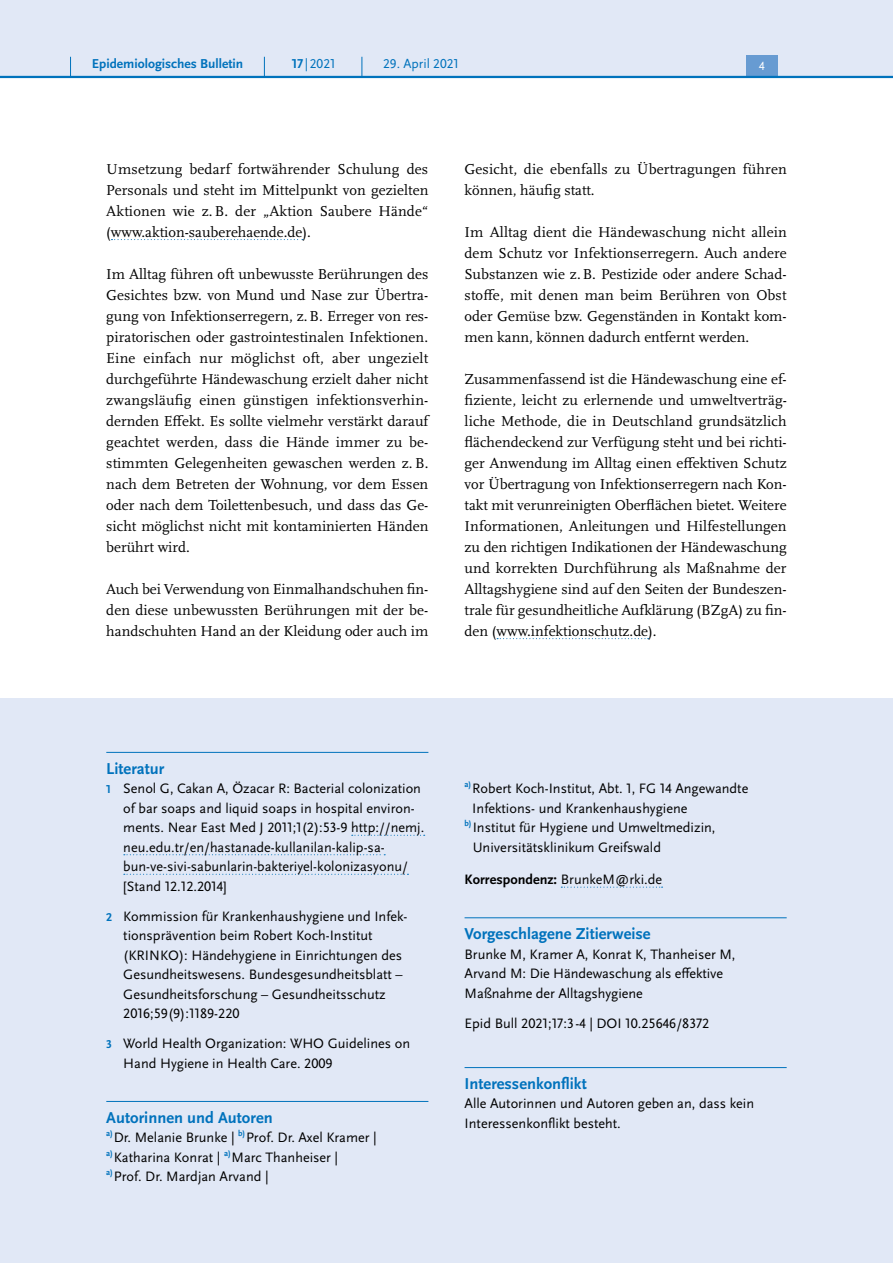
<style>
.page{position:relative;width:893px;height:1263px;background:#fff}
.page>*{position:absolute;margin:0;border:0;box-sizing:border-box;transform-origin:0 0}
.H4_-_Anhang_allerers{font:700 16.5px "Scala Sans Pro";color:#0072bc}
.P_-_Fließtext{font:15px/21px "Scala Pro";color:#000;text-align:justify}
.P_-_Anhang{font:14.25px/19.5px "Scala Sans Pro";color:#000}
.P_-_Anhang-2{font:700 14.25px "Scala Sans Pro";color:#000}
.t1{font:700 13.5px "Scala Sans Pro";color:#0072bc}
.t2{font:13.5px "Scala Sans Pro";color:#0072bc}
.t3{font:12.45px "Scala Sans Pro";color:#fff}
.s1{font-weight:700}
.s2{font-weight:700;font-size:12px;color:#0072bc}
.s3{font-weight:400}
</style>
<div class="page">
<svg style="left:111px;top:239px;width:192px;height:1px"></svg>
<svg style="left:497px;top:638px;width:152px;height:1px"></svg>
<div style="left:0;top:699px;width:893px;height:564px;background:#e1e8f6"></div>
<hr style="left:106px;top:752px;width:322px;height:1px;background:#0072bc">
<svg style="left:352px;top:835px;width:73px;height:1px"></svg>
<svg style="left:124px;top:854px;width:261px;height:1px"></svg>
<svg style="left:124px;top:874px;width:284px;height:1px"></svg>
<hr style="left:106px;top:1101px;width:322px;height:1px;background:#0072bc">
<svg style="left:561px;top:887px;width:102px;height:1px"></svg>
<hr style="left:465px;top:917px;width:322px;height:1px;background:#0072bc">
<hr style="left:465px;top:1067px;width:322px;height:1px;background:#0072bc">
<div style="left:0;top:0;width:893px;height:77px;background:#e1e8f6"></div>
<div style="left:746px;top:55px;width:32px;height:21px;background:#679bd2"></div>
<hr style="left:0;top:76px;width:893px;height:2px;background:#0072bc">
<svg style="left:70px;top:57px;width:1px;height:19px"></svg>
<svg style="left:264px;top:57px;width:1px;height:19px"></svg>
<svg style="left:362px;top:57px;width:1px;height:19px"></svg>
<p class="t1" style="left:92px;top:55px;width:153px">Epidemiologisches Bulletin</p>
<p class="t2" style="left:292px;top:55px;width:45px"><span class="s1">17</span> | 2021</p>
<p class="t2" style="left:383px;top:55px;width:77px">29. April 2021</p>
<p class="t3" style="left:759px;top:59px;width:7px">4</p>
<p class="P_-_Fließtext" style="left:106px;top:158px;width:324px">Umsetzung bedarf fortwährender Schulung des Personals und steht im Mittelpunkt von gezielten Aktionen wie z.B. der „Aktion Saubere Hände“ (www.aktion-sauberehaende.de).</p>
<p class="P_-_Fließtext" style="left:106px;top:263px;width:324px">Im Alltag führen oft unbewusste Berührungen des Gesichtes bzw. von Mund und Nase zur Übertra&shy;gung von Infektionserregern, z.B. Erreger von res&shy;piratorischen oder gastrointestinalen Infektionen.<br>Eine einfach nur möglichst oft, aber ungezielt durchgeführte Händewaschung erzielt daher nicht zwangsläufig einen günstigen infektionsverhin&shy;dernden Effekt. Es sollte vielmehr verstärkt darauf geachtet werden, dass die Hände immer zu be&shy;stimmten Gelegenheiten gewaschen werden z.B. nach dem Betreten der Wohnung, vor dem Essen oder nach dem Toilettenbesuch, und dass das Ge&shy;sicht möglichst nicht mit kontaminierten Händen berührt wird.</p>
<p class="P_-_Fließtext" style="left:106px;top:578px;width:324px">Auch bei Verwendung von Einmalhandschuhen fin&shy;den diese unbewussten Berührungen mit der be&shy;handschuhten Hand an der Kleidung oder auch im</p>
<p class="P_-_Fließtext" style="left:465px;top:158px;width:324px">Gesicht, die ebenfalls zu Übertragungen führen können, häufig statt.</p>
<p class="P_-_Fließtext" style="left:465px;top:221px;width:324px">Im Alltag dient die Händewaschung nicht allein dem Schutz vor Infektionserregern. Auch andere Substanzen wie z.B. Pestizide oder andere Schad&shy;stoffe, mit denen man beim Berühren von Obst oder Gemüse bzw. Gegenständen in Kontakt kom&shy;men kann, können dadurch entfernt werden.</p>
<p class="P_-_Fließtext" style="left:465px;top:368px;width:324px">Zusammenfassend ist die Händewaschung eine ef&shy;fiziente, leicht zu erlernende und umweltverträg&shy;liche Methode, die in Deutschland grundsätzlich flächendeckend zur Verfügung steht und bei richti&shy;ger Anwendung im Alltag einen effektiven Schutz vor Übertragung von Infektionserregern nach Kon&shy;takt mit verunreinigten Oberflächen bietet. Weitere Informationen, Anleitungen und Hilfestellungen zu den richtigen Indikationen der Händewaschung und korrekten Durchführung als Maßnahme der Alltagshygiene sind auf den Seiten der Bundeszen&shy;trale für gesundheitliche Aufklärung (BZgA) zu fin&shy;den (www.infektionschutz.de).</p>
<h4 class="H4_-_Anhang_allerers" style="left:106px;top:759px;width:60px">Literatur</h4>
<p class="P_-_Anhang" style="left:123px;top:779px;width:302px;text-indent:-17px"><span class="s2">1</span> Senol G, Cakan A, Özacar R: Bacterial colonization of bar soaps and liquid soaps in hospital environ&shy;ments. Near East Med J 2011;1(2):53-9 http://nemj. neu.edu.tr/en/hastanade-kullanilan-kalip-sa&shy;bun-ve-sivi-sabunlarin-bakteriyel-kolonizasyonu/ [Stand 12.12.2014]</p>
<p class="P_-_Anhang" style="left:123px;top:906px;width:284px;text-indent:-17px"><span class="s2">2</span> Kommission für Krankenhaushygiene und Infek&shy;tionsprävention beim Robert Koch-Institut (KRINKO): Händehygiene in Einrichtungen des Gesundheitswesens. Bundesgesundheitsblatt – Gesundheitsforschung – Gesundheitsschutz 2016;59(9):1189-220</p>
<p class="P_-_Anhang" style="left:123px;top:1034px;width:288px;text-indent:-17px"><span class="s2">3</span> World Health Organization: WHO Guidelines on<br>Hand Hygiene in Health Care. 2009</p>
<h4 class="H4_-_Anhang_allerers" style="left:106px;top:1108px;width:168px">Autorinnen und Autoren</h4>
<p class="P_-_Anhang" style="left:106px;top:1128px;width:272px"><sup>a)</sup>Dr. Melanie Brunke | <sup>b)</sup>Prof. Dr. Axel Kramer | <sup>a)</sup>Katharina Konrat | <sup>a)</sup>Marc Thanheiser | <sup>a)</sup>Prof. Dr. Mardjan Arvand |</p>
<p class="P_-_Anhang" style="left:472px;top:779px;width:278px;text-indent:-8px"><sup>a)</sup> Robert Koch-Institut, Abt. 1, FG 14 Angewandte<br>Infektions- und Krankenhaushygiene</p>
<p class="P_-_Anhang" style="left:473px;top:818px;width:244px;text-indent:-8px"><sup>b)</sup> Institut für Hygiene und Umweltmedizin,<br>Universitätsklinikum Greifswald</p>
<p class="P_-_Anhang-2" style="left:465px;top:871px;width:199px">Korrespondenz: <span class="s3">BrunkeM@rki.de</span></p>
<h4 class="H4_-_Anhang_allerers" style="left:465px;top:924px;width:188px">Vorgeschlagene Zitierweise</h4>
<p class="P_-_Anhang" style="left:465px;top:944px;width:272px">Brunke M, Kramer A, Konrat K, Thanheiser M,<br>Arvand M: Die Händewaschung als effektive<br>Maßnahme der Alltagshygiene</p>
<p class="P_-_Anhang" style="left:465px;top:1013px;width:246px">Epid Bull 2021;17:3 -4 | DOI 10.25646/8372</p>
<h4 class="H4_-_Anhang_allerers" style="left:465px;top:1074px;width:124px">Interessenkonflikt</h4>
<p class="P_-_Anhang" style="left:465px;top:1094px;width:291px">Alle Autorinnen und Autoren geben an, dass kein<br>Interessenkonflikt besteht.</p>
</div>
